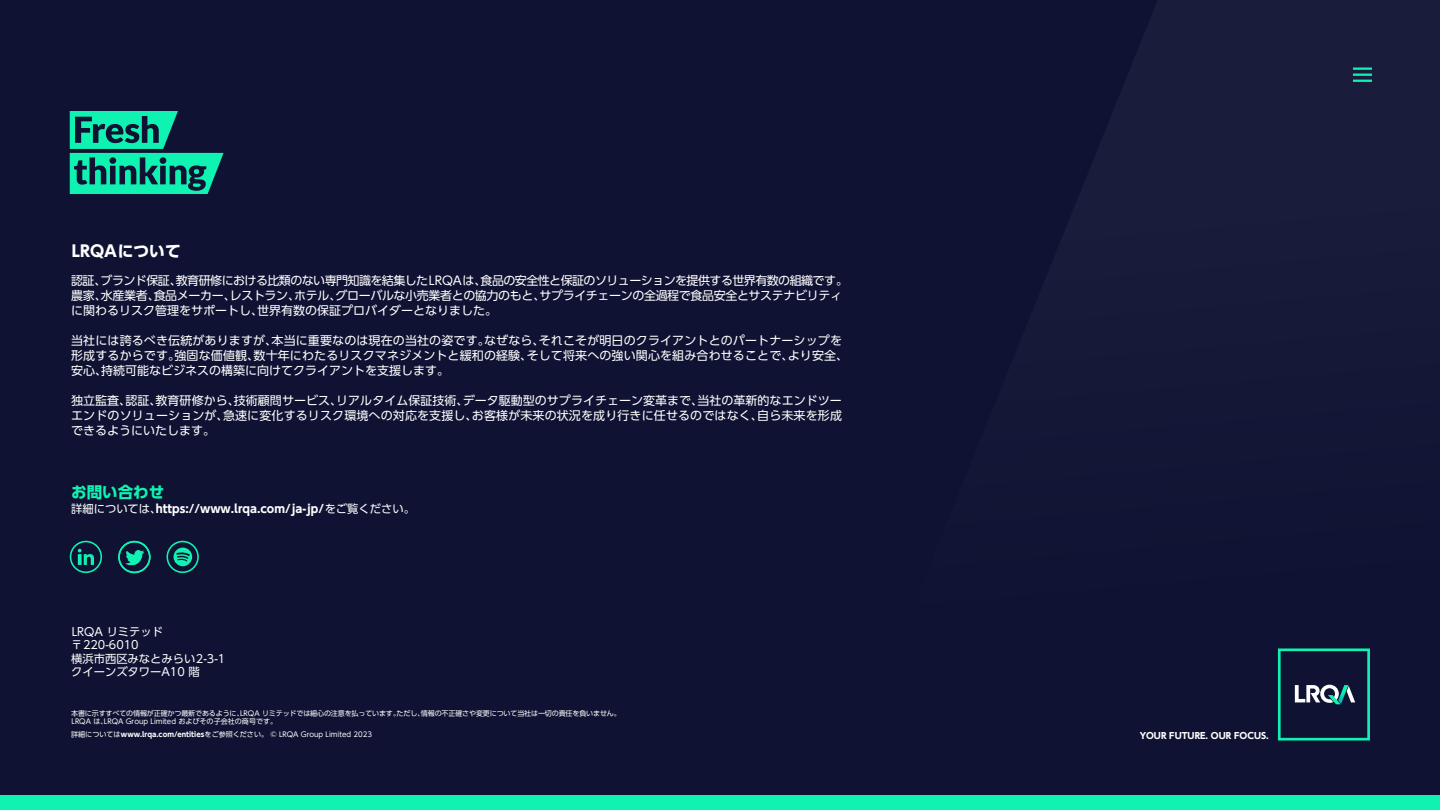
<style>
.page{position:relative;width:1440px;height:810px;background:#0f1232}
.page>*{position:absolute;margin:0;border:0;box-sizing:border-box;transform-origin:0 0}
.t1{font:700 15.75px "UD Shin Go Pro";color:#fff}
.t2{font:700 15.52px "UD Shin Go Pro";color:#0ff2b2}
.t3{font:12px/15px "UD Shin Go Pro";color:#fff}
.t4{font:12px/15px "UD Shin Go Pro";letter-spacing:-.03em;color:#fff}
.t5{font:11.32px/13.6px "UD Shin Go Pro";color:#fff}
.t6{font:700 11.32px "UD Shin Go Pro";color:#fff}
.t7{font:700 8.7px "UD Shin Go Pro";color:#fff}
.t8{font:7.05px/8.5px "UD Shin Go Pro";letter-spacing:-.025em;color:#fff}
.t9{font:7.05px "UD Shin Go Pro";color:#fff}
.s1{font-weight:400}
.s2{font-weight:700}
</style>
<div class="page">
<div style="left:0;top:795px;width:1440px;height:15px;background:#0ff2b2"></div>
<hr style="left:1353px;top:67px;width:19px;height:3px;background:#0ff2b2">
<svg style="left:1353px;top:74px;width:19px;height:8px"></svg>
<svg style="left:70px;top:541px;width:32px;height:32px"></svg>
<svg style="left:167px;top:541px;width:32px;height:32px"></svg>
<svg style="left:118px;top:541px;width:33px;height:32px"></svg>
<svg style="left:1278px;top:648px;width:92px;height:93px"></svg>
<svg style="left:70px;top:111px;width:154px;height:83px"></svg>
<h1 class="t1" style="left:72px;top:238px;width:110px">LRQAについて</h1>
<p class="t4" style="left:71px;top:272px;width:778px">認証、ブランド保証、教育研修における比類のない専門知識を結集したLRQAは、食品の安全性と保証のソリューションを提供する世界有数の組織です。農家、水産業者、食品メーカー、レストラン、ホテル、グローバルな小売業者との協力のもと、サプライチェーンの全過程で食品安全とサステナビリティに関わるリスク管理をサポートし、世界有数の保証プロバイダーとなりました。</p>
<p class="t3" style="left:71px;top:332px;width:778px">当社には誇るべき伝統がありますが、本当に重要なのは現在の当社の姿です。なぜなら、それこそが明日のクライアントとのパートナーシップを形成するからです。強固な価値観、数十年にわたるリスクマネジメントと緩和の経験、そして将来への強い関心を組み合わせることで、より安全、安心、持続可能なビジネスの構築に向けてクライアントを支援します。</p>
<p class="t3" style="left:71px;top:392px;width:772px;text-align:justify">独立監査、認証、教育研修から、技術顧問サービス、リアルタイム保証技術、データ駆動型のサプライチェーン変革まで、当社の革新的なエンドツーエンドのソリューションが、急速に変化するリスク環境への対応を支援し、お客様が未来の状況を成り行きに任せるのではなく、自ら未来を形成できるようにいたします。</p>
<p class="t2" style="left:71px;top:479px;width:95px">お問い合わせ</p>
<p class="t6" style="left:71px;top:499px;width:345px"><span class="s1">詳細については、</span>https://www.lrqa.com/ja-jp/<span class="s1">をご覧ください。</span></p>
<p class="t5" style="left:71px;top:624px;width:156px">LRQA リミテッド〒220-6010<br>横浜市西区みなとみらい2-3-1クイーンズタワーA10 階</p>
<p class="t8" style="left:71px;top:709px;width:551px">本書に示すすべての情報が正確かつ最新であるように、LRQA リミテッドでは細心の注意を払っています。ただし、情報の不正確さや変更について当社は一切の責任を負いません。<br>LRQA は、LRQA Group Limited およびその子会社の商号です。</p>
<p class="t9" style="left:71px;top:728px;width:302px">詳細については<span class="s2">www.lrqa.com/entities</span>をご参照ください。 © LRQA Group Limited 2023</p>
<p class="t7" style="left:1140px;top:729px;width:131px">YOUR FUTURE. OUR FOCUS.</p>
</div>
